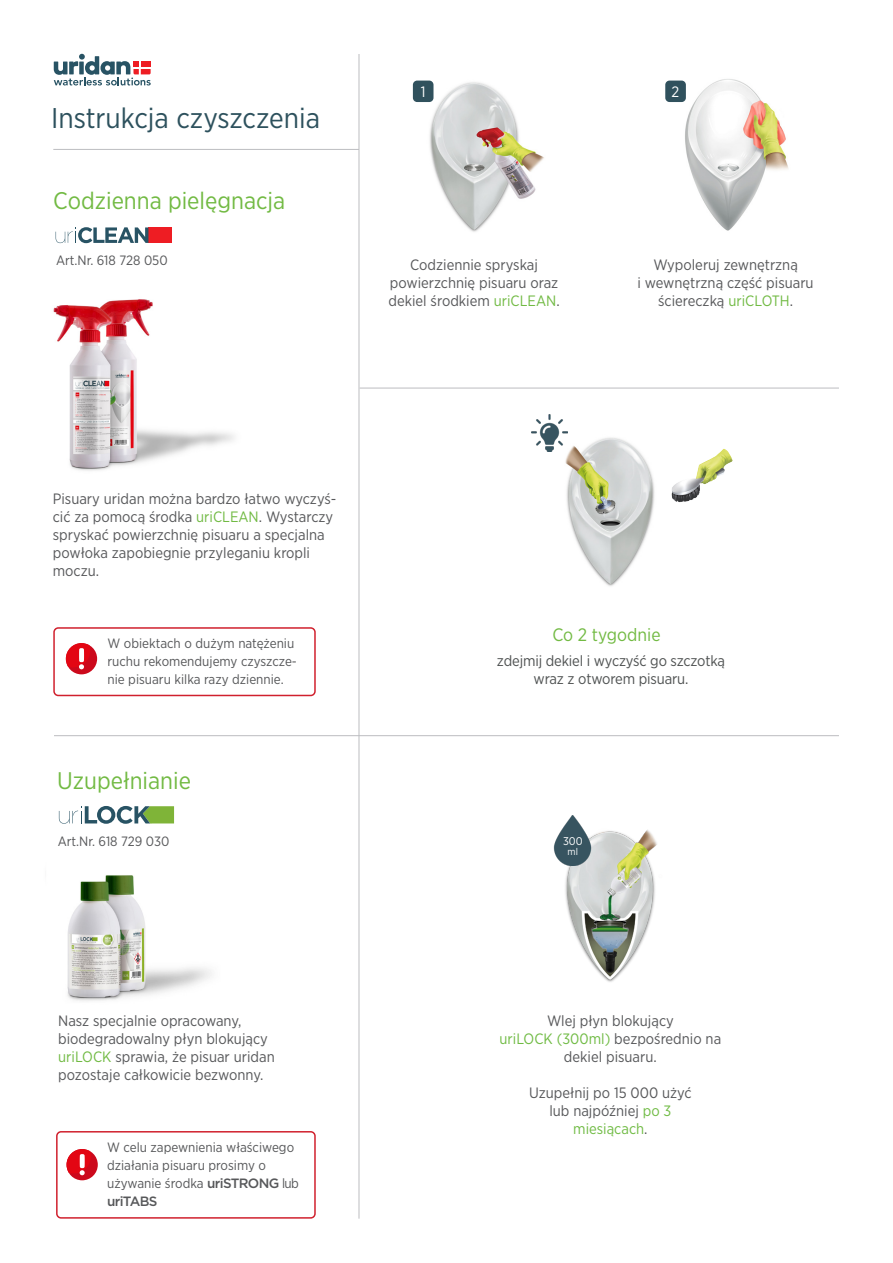
<style>
.page{position:relative;width:893px;height:1263px;background:#fff}
.page>*{position:absolute;margin:0;border:0;box-sizing:border-box;transform-origin:0 0}
.t1{font:28.5px "Gotham Narrow";color:#2d515d}
.t2{font:24px "Gotham Narrow";color:#72ba43}
.t3{font:18px "Gotham Narrow";color:#72ba43}
.t4{font:15px/18px "Gotham Narrow";color:#57585a}
.t5{font:15px "Gotham Narrow";letter-spacing:-.01em;color:#4f5252}
.t6{font:15px "Gotham Narrow";color:#70bb44}
.t7{font:15px "Gotham Narrow";color:#fff}
.t8{font:13.5px/18px "Gotham Narrow";color:#57585a}
.t9{font:11.25px "Gotham Narrow";color:#fff}
.t10{font:9.75px "Gotham Narrow";color:#fff}
.s1{color:#71ba43}
.s2{font-family:"Gotham";font-weight:500}
.s3{color:#70bb44}
.s4{color:#57585a}
</style>
<div class="page">
<img style="left:416px;top:80px;width:128px;height:152px">
<hr style="left:359px;top:54px;width:1px;height:1164px;background:#bcbdc0">
<svg style="left:54px;top:54px;width:97px;height:31px"></svg>
<div style="left:66px;top:643px;width:31px;height:31px;background:#cc091c;border-radius:50%"></div>
<svg style="left:66px;top:643px;width:24px;height:26px"></svg>
<div style="left:53px;top:627px;width:263px;height:69px;border:2px solid #d0202d;border-radius:4px"></div>
<div style="left:413px;top:81px;width:20px;height:21px;background:#30515d;border-radius:4px"></div>
<img style="left:565px;top:830px;width:92px;height:152px">
<img style="left:67px;top:875px;width:145px;height:126px">
<img style="left:53px;top:299px;width:181px;height:172px">
<div style="left:148px;top:227px;width:24px;height:16px;background:#ee1d23"></div>
<svg style="left:56px;top:227px;width:92px;height:16px"></svg>
<hr style="left:54px;top:735px;width:785px;height:1px;background:#bcbdc0">
<svg style="left:59px;top:806px;width:115px;height:18px"></svg>
<hr style="left:53px;top:149px;width:306px;height:1px;background:#bcbdc0">
<div style="left:67px;top:1149px;width:31px;height:31px;background:#cc091c;border-radius:50%"></div>
<svg style="left:67px;top:1149px;width:24px;height:26px"></svg>
<div style="left:56px;top:1131px;width:260px;height:87px;border:2px solid #d0202d;border-radius:4px"></div>
<img style="left:546px;top:431px;width:109px;height:155px">
<img style="left:665px;top:79px;width:124px;height:152px">
<div style="left:665px;top:81px;width:21px;height:21px;background:#30515d;border-radius:4px"></div>
<img style="left:531px;top:414px;width:36px;height:37px">
<hr style="left:360px;top:388px;width:479px;height:1px;background:#bcbdc0">
<img style="left:671px;top:449px;width:61px;height:53px">
<img style="left:553px;top:815px;width:45px;height:51px">
<p class="t1" style="left:51px;top:100px;width:270px">Instrukcja czyszczenia</p>
<p class="t2" style="left:53px;top:186px;width:233px">Codzienna pielęgnacja</p>
<p class="t8" style="left:56px;top:251px;width:113px">Art.Nr. 618 728 050</p>
<p class="t7" style="left:421px;top:82px;width:6px">1</p>
<p class="t4" style="left:410px;top:255px;width:129px">Codziennie spryskaj</p>
<p class="t4" style="left:388px;top:273px;width:173px">powierzchnię pisuaru oraz dekiel środkiem <span class="s1">uriCLEAN</span>.</p>
<p class="t7" style="left:671px;top:82px;width:9px">2</p>
<p class="t4" style="left:653px;top:255px;width:146px">Wypoleruj zewnętrzną</p>
<p class="t4" style="left:638px;top:273px;width:178px">i wewnętrzną część pisuaru</p>
<p class="t4" style="left:658px;top:291px;width:137px">ściereczką <span class="s1">uriCLOTH</span>.</p>
<p class="t4" style="left:53px;top:489px;width:285px">Pisuary uridan można bardzo łatwo wyczyś&shy;cić za pomocą środka <span class="s1">uriCLEAN</span>. Wystarczy</p>
<p class="t4" style="left:53px;top:525px;width:273px">spryskać powierzchnię pisuaru a specjalna powłoka zapobiegnie przyleganiu kropli moczu.</p>
<p class="t8" style="left:108px;top:634px;width:191px">W obiektach o dużym natężeniu ruchu rekomendujemy czyszcze&shy;nie pisuaru kilka razy dziennie.</p>
<p class="t2" style="left:57px;top:765px;width:135px">Uzupełnianie</p>
<p class="t8" style="left:58px;top:832px;width:113px">Art.Nr. 618 729 030</p>
<p class="t4" style="left:58px;top:1011px;width:185px">Nasz specjalnie opracowany,</p>
<p class="t4" style="left:58px;top:1029px;width:211px">biodegradowalny płyn blokujący</p>
<p class="t4" style="left:58px;top:1047px;width:218px"><span class="s1">uriLOCK</span> sprawia, że pisuar uridan</p>
<p class="t4" style="left:58px;top:1065px;width:207px">pozostaje całkowicie bezwonny.</p>
<p class="t8" style="left:107px;top:1138px;width:189px">W celu zapewnienia właściwego</p>
<p class="t8" style="left:107px;top:1156px;width:193px">działania pisuaru prosimy o używanie środka <span class="s2">uriSTRONG</span> lub <span class="s2">uriTABS</span></p>
<p class="t3" style="left:552px;top:623px;width:110px">Co 2 tygodnie</p>
<p class="t5" style="left:497px;top:651px;width:230px">zdejmij dekiel i wyczyść go szczotką</p>
<p class="t5" style="left:534px;top:669px;width:156px">wraz z otworem pisuaru.</p>
<p class="t9" style="left:563px;top:834px;width:21px">300</p>
<p class="t10" style="left:568px;top:845px;width:12px">ml</p>
<p class="t4" style="left:547px;top:1011px;width:128px">Wlej płyn blokujący</p>
<p class="t4" style="left:500px;top:1029px;width:223px;text-align:center"><span class="s3">uriLOCK (300ml)</span> bezpośrednio na dekiel pisuaru.</p>
<p class="t4" style="left:529px;top:1083px;width:164px">Uzupełnij po 15 000 użyć</p>
<p class="t4" style="left:549px;top:1101px;width:124px">lub najpóźniej <span class="s3">po 3</span></p>
<p class="t6" style="left:573px;top:1119px;width:76px">miesiącach<span class="s4">.</span></p>
</div>
